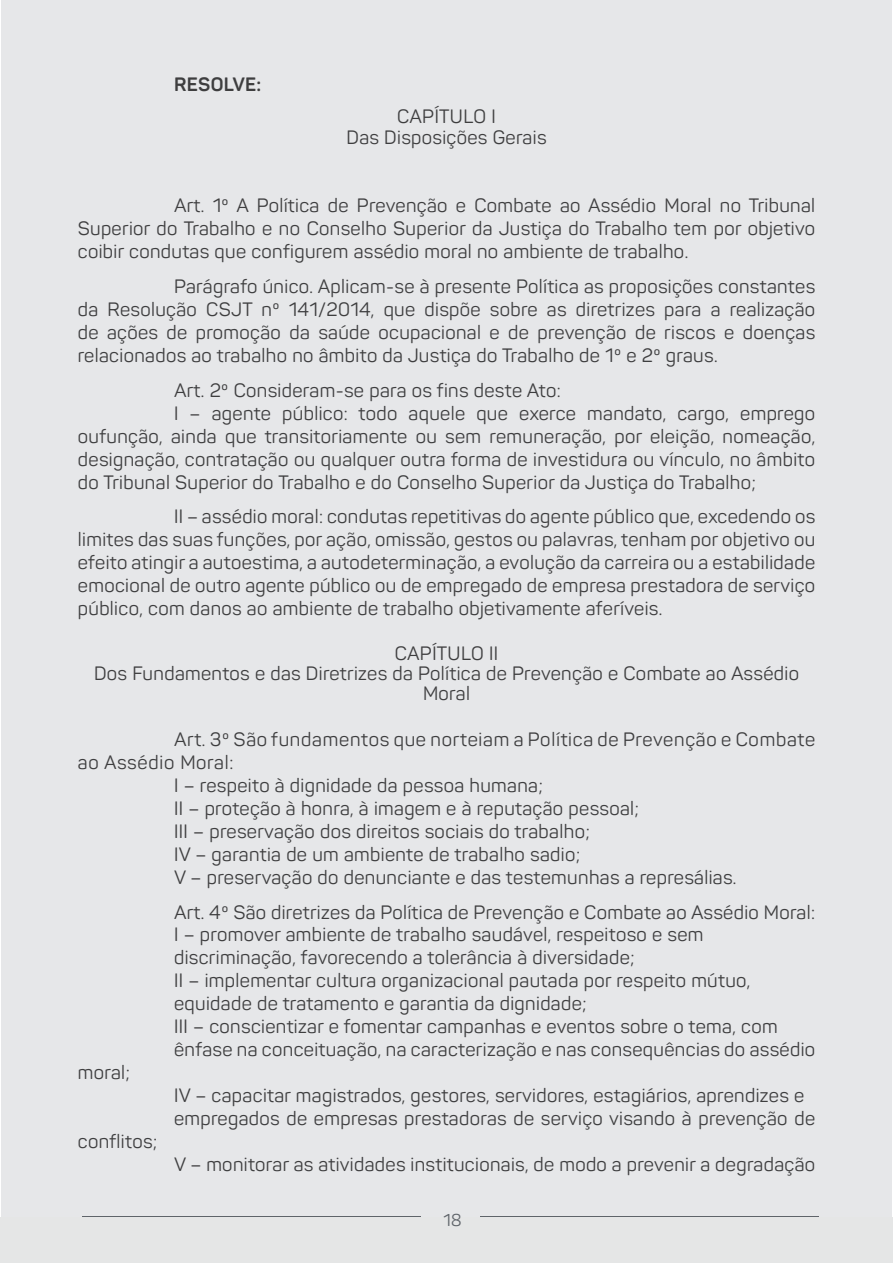
<style>
.page{position:relative;width:893px;height:1263px;background:#fff}
.page>*{position:absolute;margin:0;border:0;box-sizing:border-box;transform-origin:0 0}
.t1{font:19.05px/23px "Panton";letter-spacing:.02em;color:#3e3e3f;text-align:justify}
.t2{font:19.05px "Panton";letter-spacing:.04em;color:#3e3e3f}
.t3{font:700 19.05px "Panton";letter-spacing:.02em;color:#3e3e3f}
.t4{font:16.95px "Panton";color:#231f20}
</style>
<div class="page">
<div style="left:1px;top:0;width:890px;height:1263px;background:#e6e7e9"></div>
<div style="left:0;top:1217px;width:893px;height:46px;background:#e5e6e6"></div>
<hr style="left:82px;top:1216px;width:339px;height:1px;background:#5f646a">
<hr style="left:480px;top:1216px;width:339px;height:1px;background:#5f646a">
<p class="t3" style="left:174px;top:72px;width:89px">RESOLVE:</p>
<p class="t1" style="left:347px;top:106px;width:201px;line-height:20.4px;text-align:center">CAPÍTULO I<br>Das Disposições Gerais</p>
<p class="t1" style="left:78px;top:194px;width:739px;text-indent:96px">Art. 1º A Política de Prevenção e Combate ao Assédio Moral no Tribunal Superior do Trabalho e no Conselho Superior da Justiça do Trabalho tem por objetivo coibir condutas que configurem assédio moral no ambiente de trabalho.</p>
<p class="t1" style="left:78px;top:275px;width:739px;text-indent:96px">Parágrafo único. Aplicam-se à presente Política as proposições constantes da Resolução CSJT nº 141/2014, que dispõe sobre as diretrizes para a realização de ações de promoção da saúde ocupacional e de prevenção de riscos e doenças relacionados ao trabalho no âmbito da Justiça do Trabalho de 1º e 2º graus.</p>
<p class="t1" style="left:174px;top:379px;width:388px">Art. 2º Consideram-se para os fins deste Ato:</p>
<p class="t1" style="left:174px;top:401px;width:643px">I – agente público: todo aquele que exerce mandato, cargo, emprego</p>
<p class="t1" style="left:78px;top:424px;width:739px">oufunção, ainda que transitoriamente ou sem remuneração, por eleição, nomeação,</p>
<p class="t1" style="left:78px;top:447px;width:739px">designação, contratação ou qualquer outra forma de investidura ou vínculo, no âmbito</p>
<p class="t1" style="left:78px;top:470px;width:680px">do Tribunal Superior do Trabalho e do Conselho Superior da Justiça do Trabalho;</p>
<p class="t1" style="left:78px;top:505px;width:739px;text-indent:96px">II – assédio moral: condutas repetitivas do agente público que, excedendo os limites das suas funções, por ação, omissão, gestos ou palavras, tenham por objetivo ou efeito atingir a autoestima, a autodeterminação, a evolução da carreira ou a estabilidade emocional de outro agente público ou de empregado de empresa prestadora de serviço público, com danos ao ambiente de trabalho objetivamente aferíveis.</p>
<p class="t1" style="left:94px;top:643px;width:706px;line-height:20.4px;text-align:center">CAPÍTULO II<br>Dos Fundamentos e das Diretrizes da Política de Prevenção e Combate ao Assédio<br>Moral</p>
<p class="t2" style="left:174px;top:728px;width:643px">Art. 3º São fundamentos que norteiam a Política de Prevenção e Combate</p>
<p class="t2" style="left:78px;top:751px;width:157px">ao Assédio Moral:</p>
<p class="t1" style="left:174px;top:774px;width:370px">I – respeito à dignidade da pessoa humana;</p>
<p class="t1" style="left:174px;top:797px;width:466px">II – proteção à honra, à imagem e à reputação pessoal;</p>
<p class="t1" style="left:174px;top:819px;width:417px">III – preservação dos direitos sociais do trabalho;</p>
<p class="t1" style="left:174px;top:842px;width:408px">IV – garantia de um ambiente de trabalho sadio;</p>
<p class="t1" style="left:174px;top:865px;width:564px">V – preservação do denunciante e das testemunhas a represálias.</p>
<p class="t1" style="left:174px;top:900px;width:643px;text-align:left">Art. 4º São diretrizes da Política de Prevenção e Combate ao Assédio Moral:<br>I – promover ambiente de trabalho saudável, respeitoso e sem discriminação, favorecendo a tolerância à diversidade;<br>II – implementar cultura organizacional pautada por respeito mútuo, equidade de tratamento e garantia da dignidade;<br>III – conscientizar e fomentar campanhas e eventos sobre o tema, com ênfase na conceituação, na caracterização e nas consequências do assédio</p>
<p class="t1" style="left:78px;top:1061px;width:54px">moral;</p>
<p class="t1" style="left:174px;top:1084px;width:642px">IV – capacitar magistrados, gestores, servidores, estagiários, aprendizes e empregados de empresas prestadoras de serviço visando à prevenção de</p>
<p class="t1" style="left:78px;top:1129px;width:81px">conflitos;</p>
<p class="t1" style="left:174px;top:1152px;width:643px">V – monitorar as atividades institucionais, de modo a prevenir a degradação</p>
<p class="t4" style="left:437px;top:1214px;width:26px">19<sup>18</sup></p>
</div>
